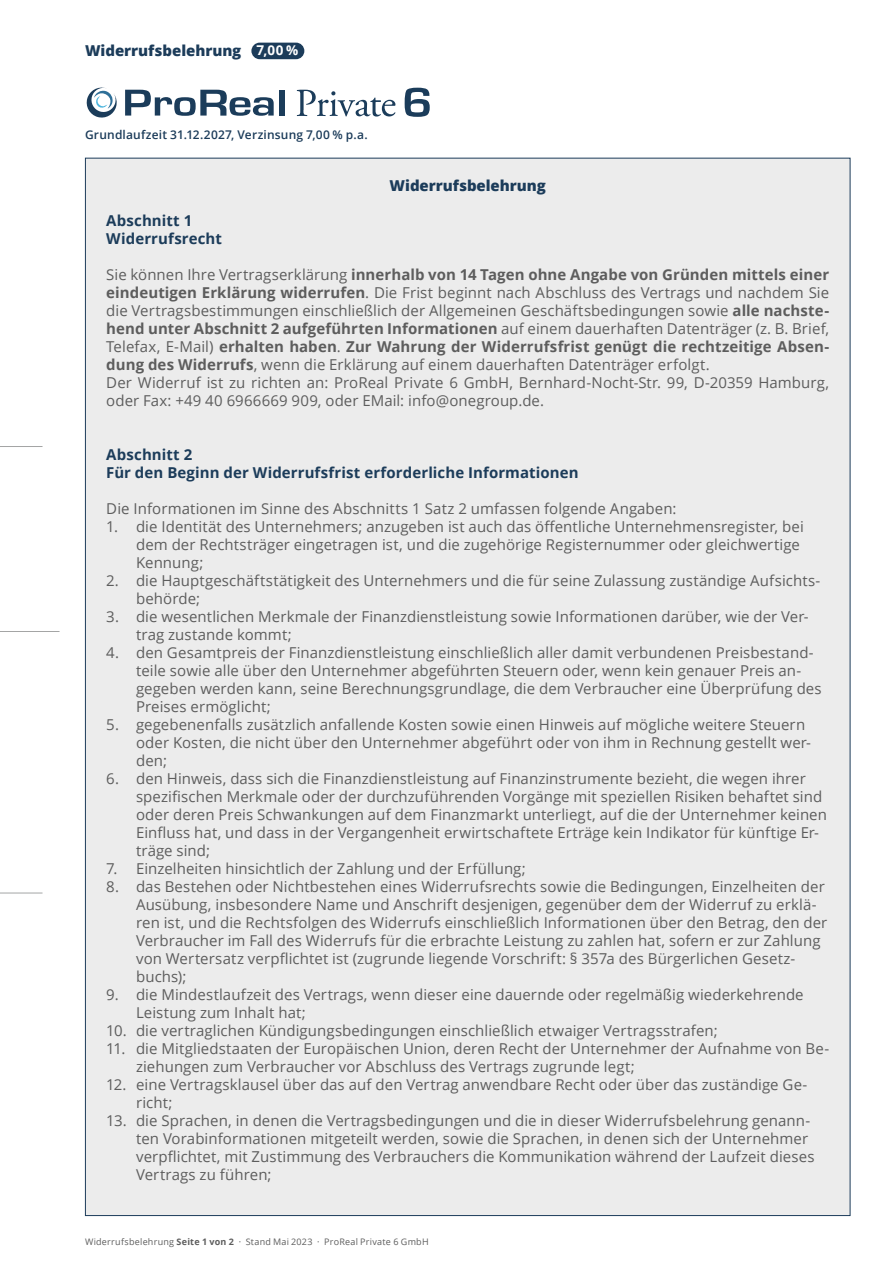
<style>
.page{position:relative;width:893px;height:1263px;background:#fff}
.page>*{position:absolute;margin:0;border:0;box-sizing:border-box;transform-origin:0 0}
.t1{font:15px/18px "Open Sans";letter-spacing:.005em;color:#5d5d5d}
.t2{font:700 15px/18px "Open Sans";letter-spacing:.005em;color:#1c3c5a}
.t3{font:800 15px "Open Sans";color:#1c3c5a}
.t4{font:600 12px "Open Sans";letter-spacing:.015em;color:#1c3c5a}
.t5{font:9px "Open Sans";letter-spacing:.025em;color:#5d5d5d}
.s1{font-weight:700;font-size:13.5px;color:#fff}
.s2{font-weight:700}
</style>
<div class="page">
<hr style="left:0;top:631px;width:60px;height:1px;background:#a4a5a5">
<hr style="left:0;top:446px;width:43px;height:1px;background:#a4a5a5">
<hr style="left:0;top:893px;width:43px;height:1px;background:#a4a5a5">
<div style="left:85px;top:158px;width:765px;height:1058px;background:#ececec;border:1px solid #1c3c5a"></div>
<svg style="left:125px;top:90px;width:149px;height:26px"></svg>
<div style="left:279px;top:90px;width:5px;height:26px;background:#1b3c5a"></div>
<svg style="left:86px;top:87px;width:31px;height:31px"></svg>
<svg style="left:297px;top:90px;width:98px;height:27px"></svg>
<svg style="left:405px;top:88px;width:25px;height:29px"></svg>
<div style="left:251px;top:43px;width:53px;height:16px;background:#1c3c5a;border-radius:8px"></div>
<p class="t3" style="left:85px;top:39px;width:215px">Widerrufsbelehrung <span class="s1">7,00 %</span></p>
<p class="t4" style="left:85px;top:126px;width:284px">Grundlaufzeit 31.12.2027, Verzinsung 7,00 % p.a.</p>
<p class="t3" style="left:390px;top:174px;width:158px">Widerrufsbelehrung</p>
<p class="t2" style="left:106px;top:211px;width:117px">Abschnitt 1<br>Widerrufsrecht</p>
<p class="t1" style="left:106px;top:265px;width:724px">Sie können Ihre Vertragserklärung <span class="s2">innerhalb von 14 Tagen ohne Angabe von Gründen mittels einer eindeutigen Erklärung widerrufen</span>. Die Frist beginnt nach Abschluss des Vertrags und nachdem Sie die Vertragsbestimmungen einschließlich der Allgemeinen Geschäftsbedingungen sowie <span class="s2">alle nachste&shy;hend unter Abschnitt 2 aufgeführten Informationen</span> auf einem dauerhaften Datenträger (z. B. Brief, Telefax, E-Mail) <span class="s2">erhalten haben</span>. <span class="s2">Zur Wahrung der Widerrufsfrist genügt die rechtzeitige Absen&shy;dung des Widerrufs</span>, wenn die Erklärung auf einem dauerhaften Datenträger erfolgt.<br>Der Widerruf ist zu richten an: ProReal Private 6 GmbH, Bernhard-Nocht-Str. 99, D-20359 Hamburg, oder Fax: +49 40 6966669 909, oder EMail: info@onegroup.de.</p>
<p class="t2" style="left:106px;top:445px;width:474px">Abschnitt 2<br>Für den Beginn der Widerrufsfrist erforderliche Informationen</p>
<p class="t1" style="left:106px;top:499px;width:572px">Die Informationen im Sinne des Abschnitts 1 Satz 2 umfassen folgende Angaben:</p>
<p class="t1" style="left:136px;top:517px;width:669px;text-indent:-30px">1. die Identität des Unternehmers; anzugeben ist auch das öffentliche Unternehmensregister, bei dem der Rechtsträger eingetragen ist, und die zugehörige Registernummer oder gleichwertige<br>Kennung;</p>
<p class="t1" style="left:136px;top:571px;width:686px;text-indent:-30px">2. die Hauptgeschäftstätigkeit des Unternehmers und die für seine Zulassung zuständige Aufsichts&shy;behörde;</p>
<p class="t1" style="left:136px;top:607px;width:674px;text-indent:-30px">3. die wesentlichen Merkmale der Finanzdienstleistung sowie Informationen darüber, wie der Ver&shy;trag zustande kommt;</p>
<p class="t1" style="left:136px;top:643px;width:687px;text-indent:-30px">4. den Gesamtpreis der Finanzdienstleistung einschließlich aller damit verbundenen Preisbestand&shy;teile sowie alle über den Unternehmer abgeführten Steuern oder, wenn kein genauer Preis an&shy;gegeben werden kann, seine Berechnungsgrundlage, die dem Verbraucher eine Überprüfung des Preises ermöglicht;</p>
<p class="t1" style="left:136px;top:715px;width:676px;text-indent:-30px">5. gegebenenfalls zusätzlich anfallende Kosten sowie einen Hinweis auf mögliche weitere Steuern oder Kosten, die nicht über den Unternehmer abgeführt oder von ihm in Rechnung gestellt wer&shy;den;</p>
<p class="t1" style="left:136px;top:769px;width:692px;text-indent:-30px">6. den Hinweis, dass sich die Finanzdienstleistung auf Finanzinstrumente bezieht, die wegen ihrer spezifischen Merkmale oder der durchzuführenden Vorgänge mit speziellen Risiken behaftet sind oder deren Preis Schwankungen auf dem Finanzmarkt unterliegt, auf die der Unternehmer keinen Einfluss hat, und dass in der Vergangenheit erwirtschaftete Erträge kein Indikator für künftige Er&shy;träge sind;</p>
<p class="t1" style="left:106px;top:859px;width:421px">7. Einzelheiten hinsichtlich der Zahlung und der Erfüllung;</p>
<p class="t1" style="left:136px;top:877px;width:693px;text-indent:-30px">8. das Bestehen oder Nichtbestehen eines Widerrufsrechts sowie die Bedingungen, Einzelheiten der Ausübung, insbesondere Name und Anschrift desjenigen, gegenüber dem der Widerruf zu erklä&shy;ren ist, und die Rechtsfolgen des Widerrufs einschließlich Informationen über den Betrag, den der Verbraucher im Fall des Widerrufs für die erbrachte Leistung zu zahlen hat, sofern er zur Zahlung von Wertersatz verpflichtet ist (zugrunde liegende Vorschrift: § 357a des Bürgerlichen Gesetz&shy;buchs);</p>
<p class="t1" style="left:136px;top:985px;width:669px;text-indent:-30px">9. die Mindestlaufzeit des Vertrags, wenn dieser eine dauernde oder regelmäßig wiederkehrende<br>Leistung zum Inhalt hat;</p>
<p class="t1" style="left:106px;top:1021px;width:613px">10. die vertraglichen Kündigungsbedingungen einschließlich etwaiger Vertragsstrafen;</p>
<p class="t1" style="left:136px;top:1039px;width:695px;text-indent:-30px">11. die Mitgliedstaaten der Europäischen Union, deren Recht der Unternehmer der Aufnahme von Be&shy;ziehungen zum Verbraucher vor Abschluss des Vertrags zugrunde legt;</p>
<p class="t1" style="left:136px;top:1075px;width:673px;text-indent:-30px">12. eine Vertragsklausel über das auf den Vertrag anwendbare Recht oder über das zuständige Ge&shy;richt;</p>
<p class="t1" style="left:136px;top:1111px;width:680px;text-indent:-30px">13. die Sprachen, in denen die Vertragsbedingungen und die in dieser Widerrufsbelehrung genann&shy;ten Vorabinformationen mitgeteilt werden, sowie die Sprachen, in denen sich der Unternehmer verpflichtet, mit Zustimmung des Verbrauchers die Kommunikation während der Laufzeit dieses Vertrags zu führen;</p>
<p class="t5" style="left:85px;top:1236px;width:345px">Widerrufsbelehrung <span class="s2">Seite 1 von 2</span> · Stand Mai 2023 · ProReal Private 6 GmbH</p>
</div>
